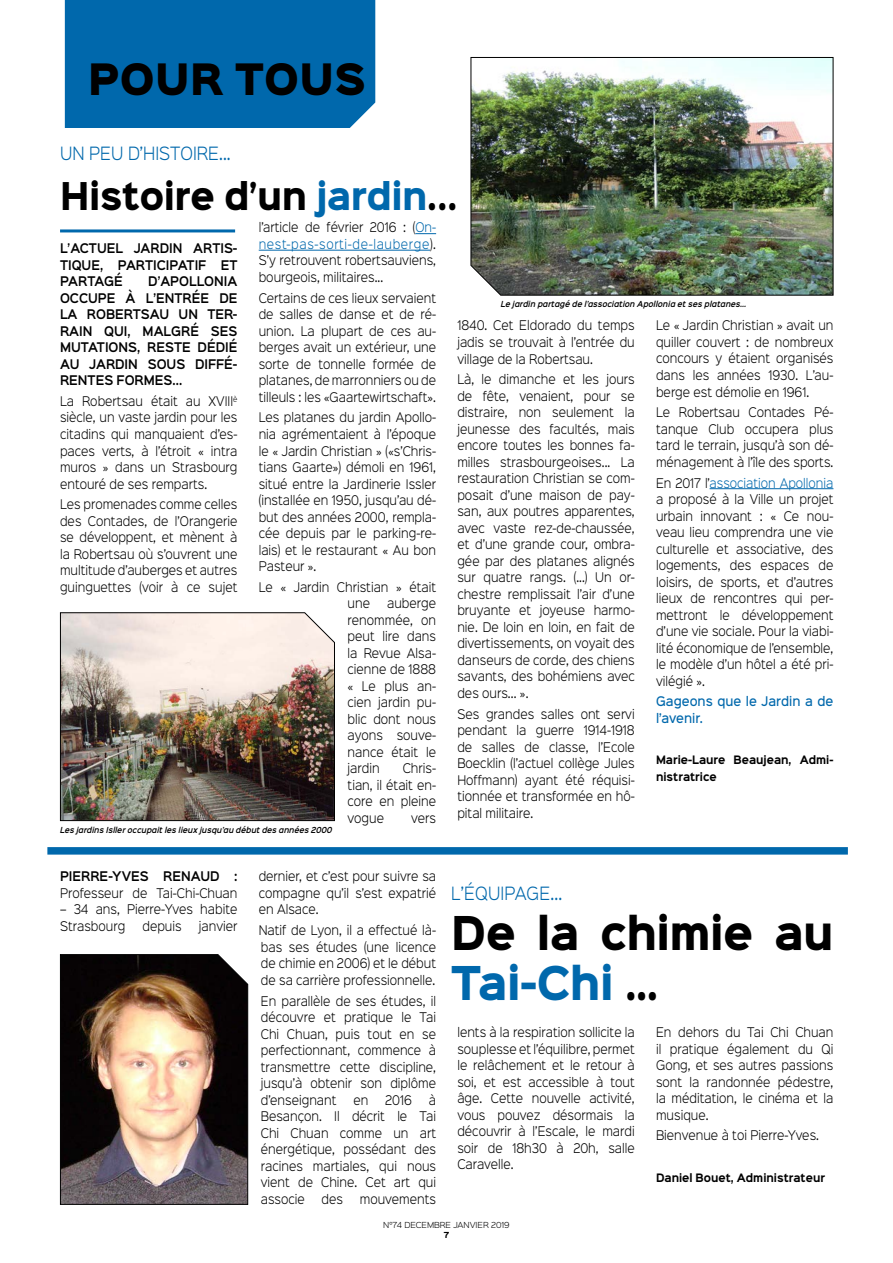
<style>
.page{position:relative;width:893px;height:1263px;background:#fff}
.page>*{position:absolute;margin:0;border:0;box-sizing:border-box;transform-origin:0 0}
.t1{font:900 42px/50.4px "Sinkin Sans 800";color:#000;scale:.9 1}
.t2{font:39px "Sinkin Sans 900 X Black";letter-spacing:.01em;color:#000;scale:.9 1}
.t3{font:900 34.5px "Sinkin Sans 800";color:#000;scale:.9 1}
.t4{font:300 16.5px "Sinkin Sans 300";color:#0068ac;scale:.9 1}
.t5{font:300 12px/16.5px "Sinkin Sans 300";color:#000;text-align:justify;scale:.9 1}
.t6{font:600 12px/16.5px "Sinkin Sans 600";color:#000;text-align:justify;scale:.9 1}
.t7{font:500 12px/16.5px "Sinkin Sans 500";color:#0068ac;scale:.9 1}
.t8{font:700 10.5px/16.5px "Sinkin Sans 700";color:#000;scale:.9 1}
.t9{font:italic 600 7.5px "Sinkin Sans 600";color:#000;scale:.9 1}
.t10{font:300 7.5px "Sinkin Sans 300";color:#000}
.t11{font:700 7.5px "Sinkin Sans 700";color:#000}
.s1{color:#0068ac}
</style>
<div class="page">
<hr style="left:60px;top:229px;width:175px;height:3px;background:#0068ac">
<svg style="left:415px;top:233px;width:21px;height:1px"></svg>
<hr style="left:259px;top:250px;width:171px;height:1px;background:#0068ac">
<hr style="left:710px;top:488px;width:123px;height:1px;background:#0068ac">
<div style="left:65px;top:0;width:310px;height:128px;background:#0068ac"></div>
<div style="left:47px;top:847px;width:801px;height:7px;background:#0068ac"></div>
<img style="left:470px;top:57px;width:364px;height:239px">
<img style="left:60px;top:612px;width:275px;height:209px">
<img style="left:60px;top:954px;width:188px;height:251px">
<h2 class="t2" style="left:88px;top:59px;width:310px">POUR TOUS</h2>
<h3 class="t4" style="left:60px;top:140px;width:191px">UN PEU D’HISTOIRE...</h3>
<h3 class="t3" style="left:60px;top:178px;width:443px">Histoire d’un <span class="s1">jardin</span>...</h3>
<p class="t5" style="left:259px;top:218px;width:199px">l’article de février 2016 : (<span class="s1">On&shy;nest-pas-sorti-de-lauberge</span>).<br>S’y retrouvent robertsauviens, bourgeois, militaires...</p>
<p class="t5" style="left:259px;top:289px;width:199px">Certains de ces lieux servaient de salles de danse et de ré&shy;union. La plupart de ces au&shy;berges avait un extérieur, une sorte de tonnelle formée de platanes, de marronniers ou de tilleuls : les «Gaartewirtschaft».</p>
<p class="t5" style="left:259px;top:408px;width:199px">Les platanes du jardin Apollo&shy;nia agrémentaient à l’époque le « Jardin Christian » («s’Chris&shy;tians Gaarte») démoli en 1961, situé entre la Jardinerie Issler (installée en 1950, jusqu’au dé&shy;but des années 2000, rempla&shy;cée depuis par le parking-re&shy;lais) et le restaurant « Au bon Pasteur ».</p>
<p class="t5" style="left:348px;top:578px;width:100px;text-indent:-89px">Le « Jardin Christian » était une</p>
<p class="t6" style="left:60px;top:239px;width:199px">L’ACTUEL JARDIN ARTIS-TIQUE, PARTICIPATIF ET PARTAGÉ</p>
<p class="t6" style="left:60px;top:272px;width:199px;text-indent:88px">D’APOLLONIA OCCUPE À L’ENTRÉE DE LA ROBERTSAU UN TER-RAIN QUI, MALGRÉ SES MUTATIONS, RESTE DÉDIÉ AU JARDIN SOUS DIFFÉ-RENTES FORMES...</p>
<p class="t5" style="left:60px;top:392px;width:199px">La Robertsau était au XVIII<sup>è </sup>siècle, un vaste jardin pour les citadins qui manquaient d’es&shy;paces verts, à l’étroit « intra muros » dans un Strasbourg entouré de ses remparts.</p>
<p class="t5" style="left:60px;top:495px;width:199px">Les promenades comme celles des Contades, de l’Orangerie se développent, et mènent à la Robertsau où s’ouvrent une multitude d’auberges et autres guinguettes (voir à ce sujet</p>
<p class="t5" style="left:348px;top:594px;width:100px;text-indent:40px">auberge renommée, on peut lire dans la Revue Alsa&shy;cienne de 1888 « Le plus an&shy;cien jardin pu&shy;blic dont nous ayons souve&shy;nance était le jardin</p>
<p class="t5" style="left:348px;top:759px;width:100px;text-indent:55px">Chris&shy;tian, il était en&shy;core en pleine vogue</p>
<p class="t5" style="left:411px;top:809px;width:29px">vers</p>
<p class="t9" style="left:60px;top:823px;width:304px">Les jardins Isller occupait les lieux jusqu’au début des années 2000</p>
<p class="t6" style="left:60px;top:867px;width:199px">PIERRE-YVES RENAUD :</p>
<p class="t5" style="left:60px;top:884px;width:199px">Professeur de Tai-Chi-Chuan</p>
<p class="t5" style="left:60px;top:900px;width:199px">– 34 ans, Pierre-Yves habite<br>Strasbourg</p>
<p class="t5" style="left:142px;top:917px;width:45px">depuis</p>
<p class="t5" style="left:199px;top:917px;width:44px">janvier</p>
<p class="t5" style="left:259px;top:867px;width:199px">dernier, et c’est pour suivre sa compagne qu’il s’est expatrié en Alsace.</p>
<p class="t5" style="left:259px;top:921px;width:199px">Natif de Lyon, il a effectué là&shy;bas ses études (une licence de chimie en 2006) et le début de sa carrière professionnelle.</p>
<p class="t5" style="left:261px;top:991px;width:196px">En parallèle de ses études, il découvre et pratique le Tai Chi Chuan, puis tout en se perfectionnant, commence à transmettre cette discipline, jusqu’à obtenir son diplôme d’enseignant</p>
<p class="t5" style="left:261px;top:1090px;width:196px;text-indent:168px">à Besançon. Il décrit le Tai Chi Chuan comme un art énergétique, possédant des racines martiales, qui nous vient de Chine. Cet art qui associe</p>
<p class="t5" style="left:353px;top:1090px;width:18px">en</p>
<p class="t5" style="left:385px;top:1090px;width:31px">2016</p>
<p class="t5" style="left:322px;top:1189px;width:25px">des</p>
<p class="t5" style="left:360px;top:1189px;width:86px">mouvements</p>
<p class="t9" style="left:501px;top:297px;width:275px">Le jardin partagé de l’association Apollonia et ses platanes...</p>
<p class="t5" style="left:457px;top:316px;width:199px">1840. Cet Eldorado du temps jadis se trouvait à l’entrée du village de la Robertsau.</p>
<p class="t5" style="left:457px;top:370px;width:199px">Là, le dimanche et les jours de fête, venaient, pour se distraire, non seulement la jeunesse des facultés, mais encore toutes les bonnes fa&shy;milles strasbourgeoises... La restauration Christian se com&shy;posait d’une maison de pay&shy;san, aux poutres apparentes, avec vaste rez-de-chaussée, et d’une grande cour, ombra&shy;gée par des platanes alignés sur quatre rangs. (...) Un or&shy;chestre remplissait l’air d’une bruyante et joyeuse harmo&shy;nie. De loin en loin, en fait de divertissements, on voyait des danseurs de corde, des chiens savants, des bohémiens avec des ours... ».</p>
<p class="t5" style="left:457px;top:704px;width:199px">Ses grandes salles ont servi pendant la guerre 1914-1918 de salles de classe, l’Ecole Boecklin (l’actuel collège Jules Hoffmann) ayant été réquisi&shy;tionnée et transformée en hô&shy;pital militaire.</p>
<p class="t5" style="left:656px;top:316px;width:199px">Le « Jardin Christian » avait un quiller couvert : de nombreux concours y étaient organisés dans les années 1930. L’au&shy;berge est démolie en 1961.</p>
<p class="t5" style="left:656px;top:403px;width:199px">Le Robertsau Contades Pé&shy;tanque Club occupera plus tard le terrain, jusqu’à son dé&shy;ménagement à l’île des sports.</p>
<p class="t5" style="left:656px;top:473px;width:199px">En 2017 l’<span class="s1">association Apollonia </span>a proposé à la Ville un projet urbain innovant : « Ce nou&shy;veau lieu comprendra une vie culturelle et associative, des logements, des espaces de loisirs, de sports, et d’autres lieux de rencontres qui per&shy;mettront le développement d’une vie sociale. Pour la viabi&shy;lité économique de l’ensemble, le modèle d’un hôtel a été pri&shy;vilégié ».</p>
<p class="t7" style="left:656px;top:692px;width:199px">Gageons que le Jardin a de l’avenir.</p>
<p class="t8" style="left:656px;top:752px;width:199px">Marie-Laure Beaujean, Admi&shy;nistratrice</p>
<h3 class="t4" style="left:451px;top:879px;width:125px">L’ÉQUIPAGE...</h3>
<h1 class="t1" style="left:451px;top:910px;width:426px">De la chimie au<br><span class="s1">Tai-Chi</span> …</h1>
<p class="t5" style="left:457px;top:1023px;width:199px">lents à la respiration sollicite la souplesse et l’équilibre, permet le relâchement et le retour à soi, et est accessible à tout âge. Cette nouvelle activité, vous pouvez désormais la découvrir à l’Escale, le mardi soir de 18h30 à 20h, salle Caravelle.</p>
<p class="t5" style="left:656px;top:1023px;width:199px">En dehors du Tai Chi Chuan il pratique également du Qi Gong, et ses autres passions sont la randonnée pédestre, la méditation, le cinéma et la musique.</p>
<p class="t5" style="left:656px;top:1126px;width:183px">Bienvenue à toi Pierre-Yves.</p>
<p class="t8" style="left:656px;top:1170px;width:189px">Daniel Bouet, Administrateur</p>
<p class="t10" style="left:383px;top:1218px;width:128px">N°74 DECEMBRE JANVIER 2019</p>
<p class="t11" style="left:444px;top:1231px;width:7px">7</p>
</div>
